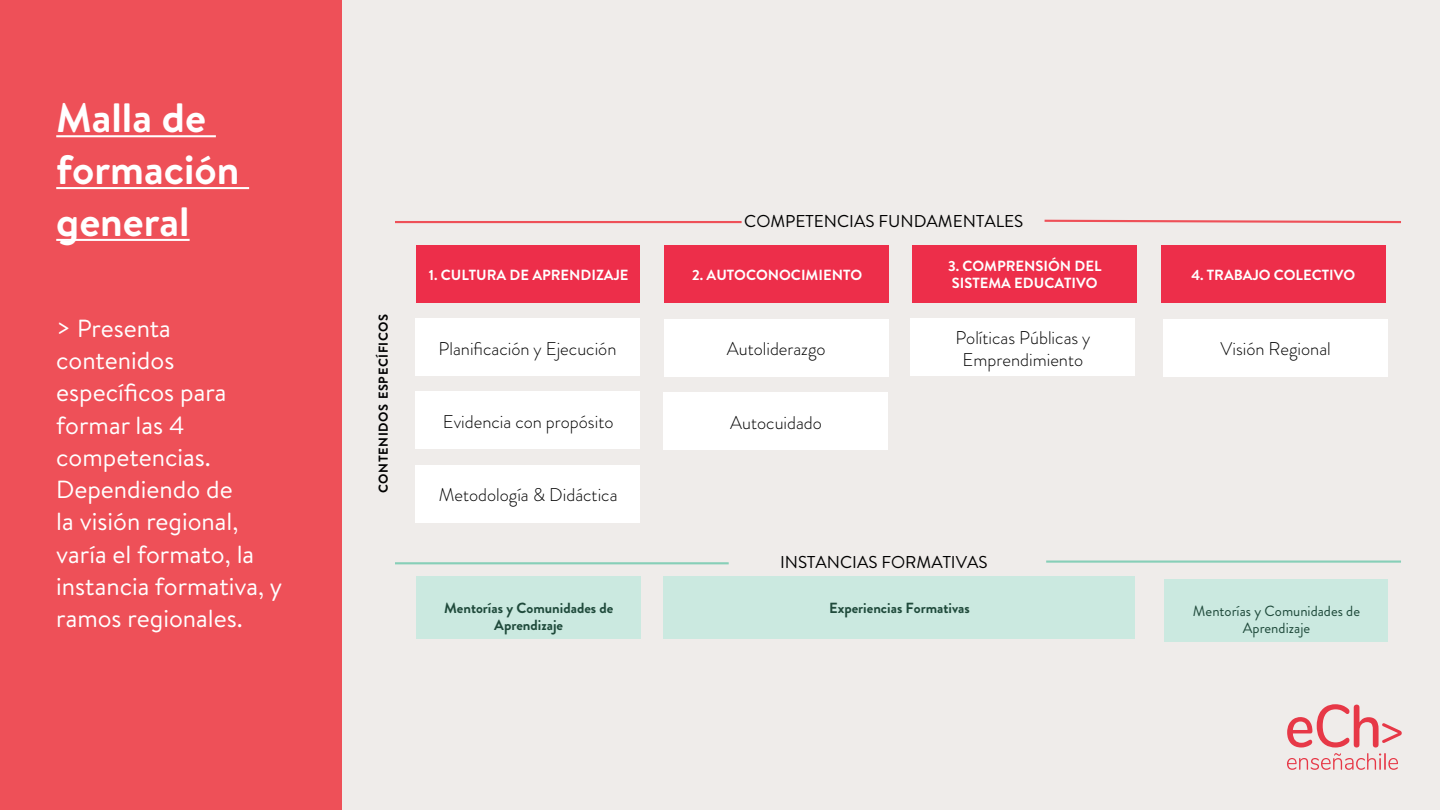
<style>
.page{position:relative;width:1440px;height:810px;background:#fff}
.page>*{position:absolute;margin:0;border:0;box-sizing:border-box;transform-origin:0 0}
.t1{font:700 40.95px/51.8px "Brandon Text";color:#fff}
.t2{font:24.75px/32.2px "Brandon Text";color:#fff}
.t3{font:300 18.38px/22px "Brandon Grotesque";color:#000;text-align:center}
.t4{font:17.17px "Brandon Grotesque";color:#000}
.t5{font:700 14.7px/17.2px "Brandon Grotesque";color:#fff}
.t6{font:700 14.7px/17.2px "Brandon Grotesque";color:#1f4a3b;text-align:center}
.t7{font:14.7px/17.2px "Brandon Grotesque";color:#1f4a3b;text-align:center}
.t8{font:700 12.9px "Brandon Text";letter-spacing:.05em;color:#000}
</style>
<div class="page">
<div style="left:320px;top:0;width:1120px;height:810px;background:#efecea"></div>
<div style="left:0;top:0;width:342px;height:810px;background:#ee5058"></div>
<hr style="left:56px;top:135px;width:160px;height:2px;background:#fff">
<hr style="left:56px;top:187px;width:193px;height:2px;background:#fff">
<hr style="left:56px;top:239px;width:134px;height:2px;background:#fff">
<hr style="left:396px;top:221px;width:346px;height:2px;background:#ee5058">
<svg style="left:1044px;top:219px;width:357px;height:5px"></svg>
<div style="left:417px;top:246px;width:223px;height:57px;background:#ed2e4a"></div>
<div style="left:665px;top:246px;width:224px;height:57px;background:#ed2e4a"></div>
<div style="left:912px;top:246px;width:225px;height:57px;background:#ed2e4a"></div>
<div style="left:1161px;top:246px;width:225px;height:57px;background:#ed2e4a"></div>
<div style="left:910px;top:319px;width:225px;height:57px;background:#fff"></div>
<div style="left:1163px;top:319px;width:225px;height:57px;background:#fff"></div>
<div style="left:663px;top:393px;width:225px;height:57px;background:#fff"></div>
<div style="left:415px;top:319px;width:225px;height:57px;background:#fff"></div>
<div style="left:415px;top:392px;width:225px;height:57px;background:#fff"></div>
<div style="left:415px;top:465px;width:225px;height:57px;background:#fff"></div>
<div style="left:664px;top:319px;width:224px;height:57px;background:#fff"></div>
<hr style="left:396px;top:562px;width:333px;height:2px;background:#87cfb8">
<hr style="left:1046px;top:561px;width:355px;height:2px;background:#87cfb8">
<div style="left:416px;top:576px;width:225px;height:63px;background:#cbe9e0"></div>
<div style="left:663px;top:576px;width:472px;height:63px;background:#cbe9e0"></div>
<div style="left:1165px;top:580px;width:223px;height:62px;background:#cbe9e0"></div>
<svg style="left:1287px;top:704px;width:115px;height:66px"></svg>
<h1 class="t1" style="left:56px;top:91px;width:185px">Malla de formación general</h1>
<p class="t2" style="left:56px;top:311px;width:228px">&gt; Presenta contenidos específicos para formar las 4 competencias.<br>Dependiendo de<br>la visión regional, varía el formato, la instancia formativa, y ramos regionales.</p>
<p class="t8" style="left:374px;top:493px;width:181px;rotate:-90deg">CONTENIDOS ESPECÍFICOS</p>
<p class="t4" style="left:744px;top:209px;width:281px">COMPETENCIAS FUNDAMENTALES</p>
<p class="t5" style="left:429px;top:266px;width:201px">1. CULTURA DE APRENDIZAJE</p>
<p class="t5" style="left:692px;top:266px;width:171px">2. AUTOCONOCIMIENTO</p>
<p class="t5" style="left:948px;top:258px;width:155px">3. COMPRENSIÓN DEL<br>SISTEMA EDUCATIVO</p>
<p class="t5" style="left:1191px;top:266px;width:165px">4. TRABAJO COLECTIVO</p>
<p class="t3" style="left:439px;top:337px;width:179px">Planificación y Ejecución</p>
<p class="t3" style="left:443px;top:411px;width:172px">Evidencia con propósito</p>
<p class="t3" style="left:439px;top:484px;width:180px">Metodología &amp; Didáctica</p>
<p class="t3" style="left:727px;top:338px;width:100px">Autoliderazgo</p>
<p class="t3" style="left:730px;top:411px;width:93px">Autocuidado</p>
<p class="t3" style="left:955px;top:326px;width:137px">Políticas Públicas y<br>Emprendimiento</p>
<p class="t3" style="left:1220px;top:338px;width:112px">Visión Regional</p>
<p class="t4" style="left:780px;top:551px;width:209px">INSTANCIAS FORMATIVAS</p>
<p class="t6" style="left:444px;top:599px;width:171px">Mentorías y Comunidades de<br>Aprendizaje</p>
<p class="t6" style="left:829px;top:599px;width:142px">Experiencias Formativas</p>
<p class="t7" style="left:1193px;top:602px;width:169px">Mentorías y Comunidades de<br>Aprendizaje</p>
</div>
